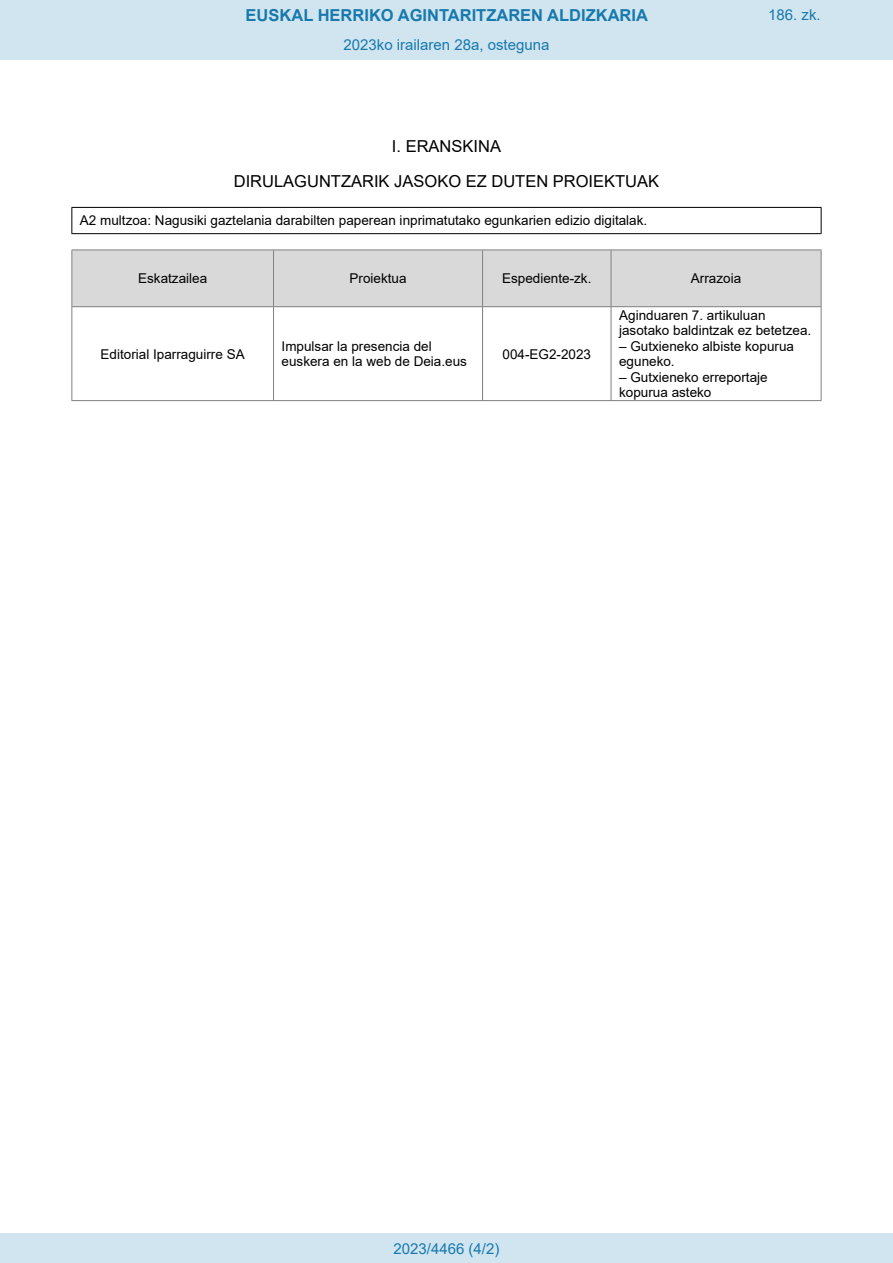
<style>
.page{position:relative;width:893px;height:1263px;background:#fff}
.page>*{position:absolute;margin:0;border:0;box-sizing:border-box;transform-origin:0 0}
.t1{font:16.5px/35.4px "Arial";color:#000;text-align:center}
.t2{font:700 16.5px "Arial";color:#1879ad}
.Paginacion_Centro{font:15px "Arial";color:#1879ad}
.t3{font:13.5px/15.5px "Arial";color:#000}
</style>
<div class="page">
<svg style="left:71px;top:208px;width:1px;height:25px"></svg>
<svg style="left:821px;top:208px;width:1px;height:25px"></svg>
<hr style="left:71px;top:207px;width:750px;height:1px;background:#000">
<hr style="left:71px;top:233px;width:750px;height:1px;background:#000">
<div style="left:72px;top:250px;width:201px;height:56px;background:#d9d9d9"></div>
<div style="left:274px;top:250px;width:208px;height:56px;background:#d9d9d9"></div>
<div style="left:483px;top:250px;width:128px;height:56px;background:#d9d9d9"></div>
<div style="left:611px;top:250px;width:210px;height:56px;background:#d9d9d9"></div>
<hr style="left:71px;top:250px;width:1px;height:150px;background:#808080">
<hr style="left:273px;top:250px;width:1px;height:56px;background:#808080">
<hr style="left:273px;top:307px;width:1px;height:93px;background:#808080">
<hr style="left:482px;top:250px;width:1px;height:56px;background:#808080">
<hr style="left:482px;top:307px;width:1px;height:93px;background:#808080">
<hr style="left:611px;top:250px;width:1px;height:56px;background:#808080">
<hr style="left:611px;top:307px;width:1px;height:93px;background:#808080">
<hr style="left:821px;top:250px;width:1px;height:150px;background:#808080">
<hr style="left:71px;top:250px;width:750px;height:1px;background:#808080">
<hr style="left:72px;top:306px;width:749px;height:1px;background:#808080">
<hr style="left:71px;top:400px;width:750px;height:1px;background:#808080">
<div style="left:0;top:0;width:893px;height:60px;background:#d0e5f0"></div>
<div style="left:0;top:1233px;width:893px;height:30px;background:#d0e5f0"></div>
<p class="t2" style="left:246px;top:3px;width:404px">EUSKAL HERRIKO AGINTARITZAREN ALDIZKARIA</p>
<p class="Paginacion_Centro" style="left:768px;top:5px;width:54px">186. zk.</p>
<p class="Paginacion_Centro" style="left:343px;top:35px;width:207px">2023ko irailaren 28a, osteguna</p>
<p class="t1" style="left:234px;top:128px;width:427px">I. ERANSKINA<br>DIRULAGUNTZARIK JASOKO EZ DUTEN PROIEKTUAK</p>
<p class="t3" style="left:80px;top:213px;width:569px">A2 multzoa: Nagusiki gaztelania darabilten paperean inprimatutako egunkarien edizio digitalak.</p>
<p class="t3" style="left:138px;top:271px;width:71px">Eskatzailea</p>
<p class="t3" style="left:350px;top:271px;width:59px">Proiektua</p>
<p class="t3" style="left:502px;top:271px;width:91px">Espediente-zk.</p>
<p class="t3" style="left:691px;top:271px;width:52px">Arrazoia</p>
<p class="t3" style="left:101px;top:346px;width:146px">Editorial Iparraguirre SA</p>
<p class="t3" style="left:282px;top:338px;width:187px">Impulsar la presencia del euskera en la web de Deia.eus</p>
<p class="t3" style="left:502px;top:346px;width:90px">004-EG2-2023</p>
<p class="t3" style="left:619px;top:307px;width:194px">Aginduaren 7. artikuluan jasotako baldintzak ez betetzea.</p>
<p class="t3" style="left:619px;top:338px;width:176px">– Gutxieneko albiste kopurua eguneko.</p>
<p class="t3" style="left:619px;top:369px;width:150px">– Gutxieneko erreportaje kopurua asteko</p>
<p class="Paginacion_Centro" style="left:393px;top:1238px;width:107px">2023/4466 (4/2)</p>
</div>
